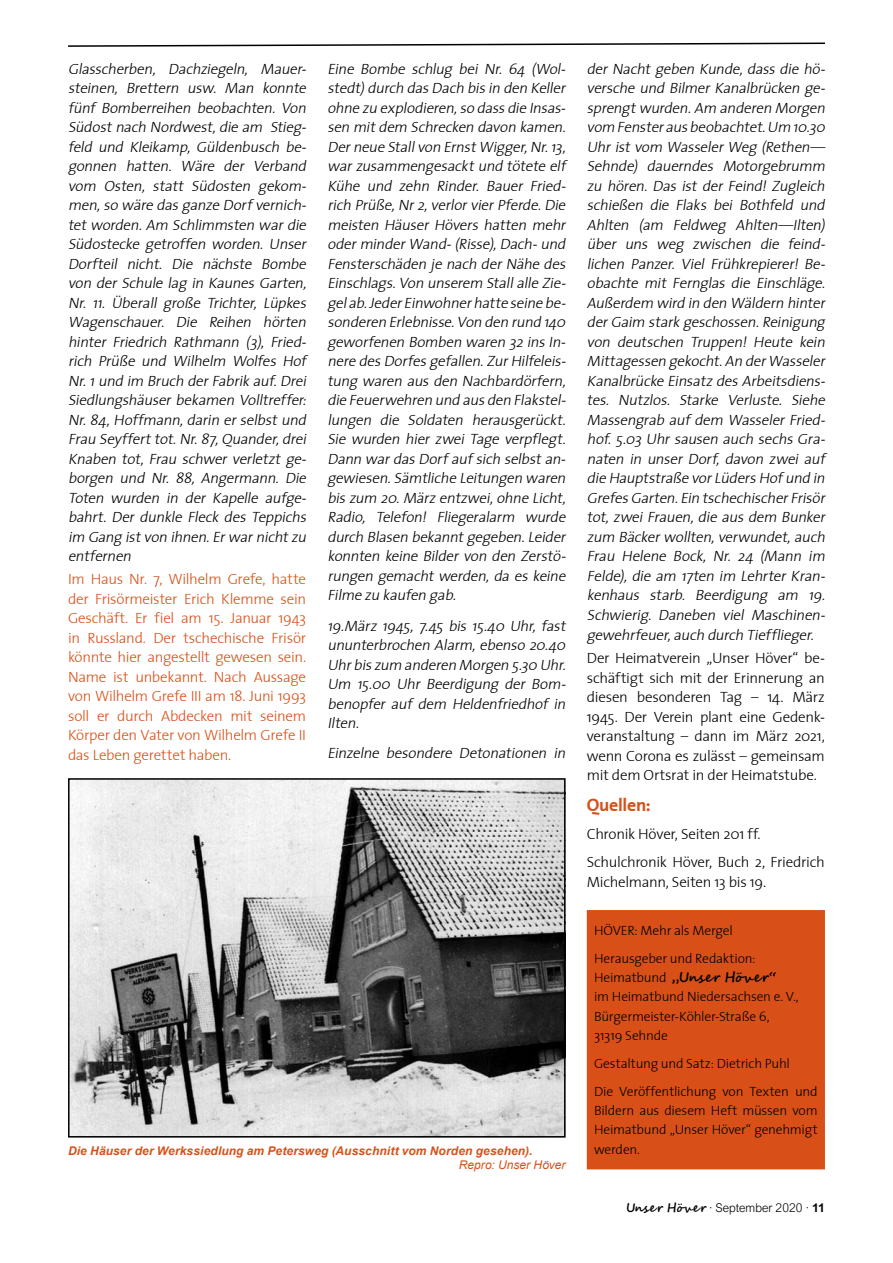
<style>
.page{position:relative;width:893px;height:1263px;background:#fff}
.page>*{position:absolute;margin:0;border:0;box-sizing:border-box;transform-origin:0 0}
.t1{font:18px "The Sans Bold Plain";letter-spacing:-.015em;color:#d85018}
.t2{font:italic 15px/19.5px "The Sans Light Plain";color:#000}
.t3{font:15px/19.5px "The Sans Light Plain";letter-spacing:-.02em;color:#d85018;text-align:justify}
.t4{font:15px/19.5px "The Sans Light Plain";letter-spacing:-.02em;color:#000;text-align:justify}
.t5{font:13.5px/19.4px "The Sans Light Plain";letter-spacing:-.015em;color:#000}
.t6{font:700 13.5px "Segoe Script";letter-spacing:.05em;color:#000}
.t7{font:italic 700 12px "Arial";letter-spacing:.01em;color:#d85018}
.t8{font:300 12px "Arial Nova";letter-spacing:.005em;color:#000}
.t9{font:italic 12px "Arial";letter-spacing:.005em;color:#d85018}
.s1{font-family:"The Sans Light Plain";font-weight:400}
.s2{font-family:"Segoe Script";font-weight:700}
.s3{font-weight:700}
</style>
<div class="page">
<svg style="left:68px;top:42px;width:757px;height:5px"></svg>
<div style="left:588px;top:911px;width:235px;height:257px;background:#d85018"></div>
<div style="left:587px;top:910px;width:238px;height:259px;border:3px solid #d85018"></div>
<img style="left:71px;top:781px;width:492px;height:353px">
<div style="left:68px;top:778px;width:498px;height:359px;border:2px solid #000"></div>
<p class="t2" style="left:68px;top:59px;width:243px">Glasscherben, Dachziegeln, Mauer&shy;steinen, Brettern usw. Man konnte fünf Bomberreihen beobachten. Von Südostnach Nordwest,die am Stieg&shy;feld und Kleikamp, Güldenbusch be&shy;gonnen hatten. Wäre der Verband vom Osten, statt Südosten gekom&shy;men,so wäre dasganze Dorfvernich&shy;tetworden.Am Schlimmsten wardie Südostecke getroffen worden. Unser Dorfteil nicht. Die nächste Bombe von derSchule lag in KaunesGarten, Nr. 11. Überall große Trichter, Lüpkes Wagenschauer. Die Reihen hörten hinter Friedrich Rathmann (3), Fried&shy;rich Prüße und Wilhelm Wolfes Hof Nr. 1und im Bruch derFabrikauf.Drei Siedlungshäuser bekamen Volltreffer:<br>Nr. 84,Hoffmann,darin erselbstund Frau Seyfferttot.Nr.87,Quander,drei Knaben tot, Frau schwer verletzt ge&shy;borgen und Nr. 88, Angermann. Die Toten wurden in der Kapelle aufge&shy;bahrt. Der dunkle Fleck des Teppichs im Gang istvon ihnen.Erwarnichtzu entfernen</p>
<p class="t3" style="left:68px;top:569px;width:240px">Im Haus Nr. 7, Wilhelm Grefe, hatte der Frisörmeister Erich Klemme sein Geschäft. Er fiel am 15. Januar 1943 in Russland. Der tschechische Frisör könnte hier angestellt gewesen sein.<br>Name ist unbekannt. Nach Aussage von Wilhelm Grefe III am 18. Juni 1993 soll er durch Abdecken mit seinem Körper den Vater von Wilhelm Grefe II das Leben gerettet haben.</p>
<p class="t2" style="left:327px;top:59px;width:243px">Eine Bombe schlug bei Nr. 64 (Wol&shy;stedt)durch dasDach bisin den Keller ohne zu explodieren,so dassdie Insas&shy;sen mitdem Schrecken davon kamen.<br>Derneue Stallvon ErnstWigger,Nr. 13, warzusammengesacktund tötete elf Kühe und zehn Rinder. Bauer Fried&shy;rich Prüße,Nr2,verlorvierPferde.Die meisten Häuser Hövers hatten mehr oderminderWand-(Risse),Dach-und Fensterschäden je nach derNähe des Einschlags.Von unserem Stallalle Zie&shy;gelab.JederEinwohnerhatte seine be&shy;sonderen Erlebnisse.Von den rund 140 geworfenen Bomben waren 32insIn&shy;nere desDorfesgefallen.ZurHilfeleis&shy;tung waren ausden Nachbardörfern, die Feuerwehren und ausden Flakstel&shy;lungen die Soldaten herausgerückt.<br>Sie wurden hier zwei Tage verpflegt.<br>Dann wardasDorfaufsich selbstan&shy;gewiesen.Sämtliche Leitungen waren biszum 20.Märzentzwei,ohne Licht, Radio, Telefon! Fliegeralarm wurde durch Blasen bekanntgegeben.Leider konnten keine Bilder von den Zerstö&shy;rungen gemachtwerden,da eskeine Filme zu kaufen gab.</p>
<p class="t2" style="left:327px;top:615px;width:243px;text-align:justify">19.März 1945, 7.45 bis 15.40 Uhr, fast ununterbrochen Alarm,ebenso 20.40<br>Uhrbiszum anderen Morgen 5.30 Uhr.<br>Um 15.00 Uhr Beerdigung der Bom&shy;benopfer auf dem Heldenfriedhof in Ilten.</p>
<p class="t2" style="left:327px;top:743px;width:243px">Einzelne besondere Detonationen in</p>
<p class="t2" style="left:587px;top:59px;width:243px">derNachtgeben Kunde,dassdie hö&shy;versche und Bilmer Kanalbrücken ge&shy;sprengtwurden.Am anderen Morgen vom Fensterausbeobachtet.Um 10.30<br>Uhristvom WasselerWeg (Rethen— Sehnde) dauerndes Motorgebrumm zu hören. Das ist der Feind! Zugleich schießen die Flaks bei Bothfeld und Ahlten (am Feldweg Ahlten—Ilten) über uns weg zwischen die feind&shy;lichen Panzer. Viel Frühkrepierer! Be&shy;obachte mit Fernglas die Einschläge.<br>Außerdem wird in den Wäldern hinter derGaim starkgeschossen.Reinigung von deutschen Truppen! Heute kein Mittagessen gekocht.An derWasseler Kanalbrücke EinsatzdesArbeitsdiens&shy;tes. Nutzlos. Starke Verluste. Siehe Massengrab aufdem WasselerFried&shy;hof.5.03Uhrsausen auch sechsGra&shy;naten in unser Dorf, davon zwei auf die Hauptstraße vorLüdersHofund in GrefesGarten.Ein tschechischerFrisör tot,zweiFrauen,die ausdem Bunker zum Bäckerwollten,verwundet,auch Frau Helene Bock, Nr. 24 (Mann im Felde), die am 17ten im Lehrter Kran&shy;kenhaus starb. Beerdigung am 19.<br>Schwierig. Daneben viel Maschinen&shy;gewehrfeuer,auch durch Tiefflieger.</p>
<p class="t4" style="left:587px;top:648px;width:240px">Der Heimatverein „Unser Höver“ be&shy;schäftigt sich mit der Erinnerung an diesen besonderen Tag – 14. März 1945. Der Verein plant eine Gedenk&shy;veranstaltung – dann im März 2021, wenn Corona es zulässt – gemeinsam mit dem Ortsrat in der Heimatstube.</p>
<p class="t1" style="left:587px;top:790px;width:66px">Quellen:</p>
<p class="t4" style="left:587px;top:820px;width:240px;line-height:28px">Chronik Höver, Seiten 201 ff.<br>Schulchronik Höver, Buch 2, Friedrich</p>
<p class="t4" style="left:587px;top:871px;width:181px">Michelmann, Seiten 13 bis 19.</p>
<p class="t5" style="left:594px;top:920px;width:18px">Höver</p>
<p class="t5" style="left:594px;top:916px;width:163px;line-height:27.8px;text-indent:41px">: Mehr als Mergel<br>Herausgeber und Redaktion:</p>
<p class="t6" style="left:594px;top:966px;width:185px"><span class="s1">Heimatbund</span> „Unser Höver“</p>
<p class="t5" style="left:594px;top:987px;width:206px">im Heimatbund Niedersachsen e. V.,<br>Bürgermeister-Köhler-Straße 6,<br>31319 Sehnde</p>
<p class="t5" style="left:594px;top:1049px;width:225px;line-height:27.8px">Gestaltung und Satz: Dietrich Puhl<br>Die Veröffentlichung von Texten und</p>
<p class="t5" style="left:594px;top:1100px;width:225px">Bildern aus diesem Heft müssen vom<br>Heimatbund „Unser Höver“ genehmigt</p>
<p class="t7" style="left:68px;top:1143px;width:466px">Die Häuser der Werkssiedlung am Petersweg (Ausschnitt vom Norden gesehen).</p>
<p class="t5" style="left:594px;top:1139px;width:48px">werden.</p>
<p class="t9" style="left:459px;top:1157px;width:108px">Repro: Unser Höver</p>
<p class="t8" style="left:626px;top:1201px;width:200px"><span class="s2">Unser Höver</span> · September 2020 · <span class="s3">11</span></p>
</div>
